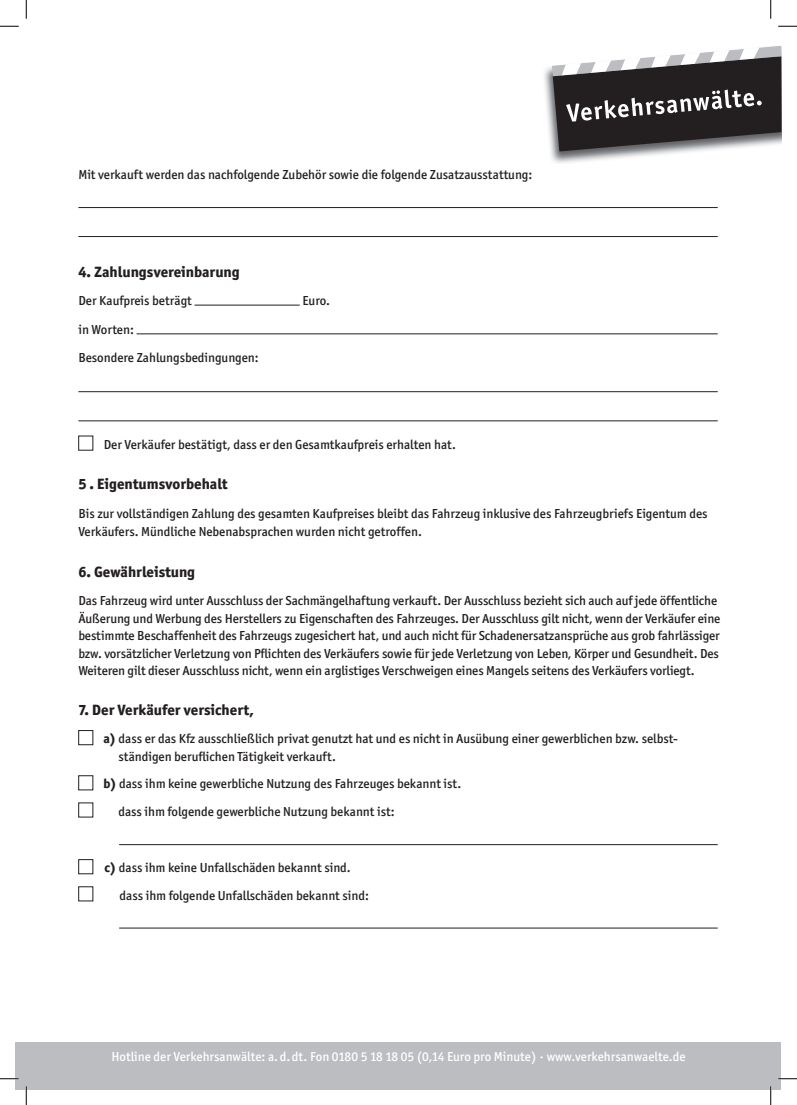
<style>
.page{position:relative;width:797px;height:1105px;background:#fff}
.page>*{position:absolute;margin:0;border:0;box-sizing:border-box;transform-origin:0 0}
.t1{font:800 15px "ITC Officina Sans";color:#231f20}
.t2{font:500 13.12px/17.5px "ITC Officina Sans";color:#231f20}
.t3{font:500 13.12px "ITC Officina Sans";color:#fff}
.s1{font-weight:800}
.s2{font-family:"ITC Officina Sans OS Extra Bd";font-weight:400}
.s3{font-size:7.5px}
</style>
<div class="page">
<img style="left:544px;top:67px;width:141px;height:96px">
<svg style="left:552px;top:46px;width:229px;height:106px"></svg>
<div style="left:16px;top:1042px;width:765px;height:47px;background:#bcbdc0"></div>
<hr style="left:194px;top:305px;width:106px;height:1px;background:#231f20">
<hr style="left:137px;top:334px;width:580px;height:1px;background:#231f20">
<hr style="left:78px;top:207px;width:639px;height:1px;background:#231f20">
<hr style="left:78px;top:236px;width:639px;height:1px;background:#231f20">
<hr style="left:78px;top:391px;width:639px;height:1px;background:#231f20">
<hr style="left:78px;top:420px;width:639px;height:1px;background:#231f20">
<div style="left:78px;top:436px;width:15px;height:14px;border:1px solid #231f20"></div>
<div style="left:78px;top:730px;width:15px;height:15px;border:1px solid #231f20"></div>
<div style="left:78px;top:775px;width:15px;height:15px;border:1px solid #231f20"></div>
<div style="left:78px;top:802px;width:15px;height:15px;border:1px solid #231f20"></div>
<div style="left:78px;top:859px;width:15px;height:15px;border:1px solid #231f20"></div>
<div style="left:78px;top:886px;width:15px;height:15px;border:1px solid #231f20"></div>
<hr style="left:119px;top:928px;width:598px;height:1px;background:#231f20">
<hr style="left:119px;top:844px;width:598px;height:1px;background:#231f20">
<svg style="left:0;top:25px;width:19px;height:2px"></svg>
<svg style="left:778px;top:25px;width:19px;height:2px"></svg>
<svg style="left:0;top:1078px;width:19px;height:1px"></svg>
<svg style="left:778px;top:1078px;width:19px;height:1px"></svg>
<svg style="left:25px;top:0;width:2px;height:19px"></svg>
<svg style="left:25px;top:1086px;width:2px;height:19px"></svg>
<svg style="left:770px;top:0;width:1px;height:19px"></svg>
<svg style="left:770px;top:1086px;width:1px;height:19px"></svg>
<p class="t2" style="left:78px;top:166px;width:455px">Mit verkauft werden das nachfolgende Zubehör sowie die folgende Zusatzausstattung:</p>
<p class="t1" style="left:78px;top:262px;width:163px">4. Zahlungsvereinbarung</p>
<p class="t2" style="left:78px;top:292px;width:115px">Der Kaufpreis beträgt</p>
<p class="t2" style="left:302px;top:292px;width:29px">Euro.</p>
<p class="t2" style="left:78px;top:316px;width:182px;line-height:27.9px">in Worten:<br>Besondere Zahlungsbedingungen:</p>
<p class="t2" style="left:104px;top:435px;width:354px">Der Verkäufer bestätigt, dass er den Gesamtkaufpreis erhalten hat.</p>
<p class="t1" style="left:78px;top:474px;width:151px">5 . Eigentumsvorbehalt</p>
<p class="t2" style="left:78px;top:505px;width:630px">Bis zur vollständigen Zahlung des gesamten Kaufpreises bleibt das Fahrzeug inklusive des Fahrzeugbriefs Eigentum des<br>Verkäufers. Mündliche Nebenabsprachen wurden nicht getroffen.</p>
<p class="t1" style="left:78px;top:562px;width:118px">6. Gewährleistung</p>
<p class="t2" style="left:78px;top:592px;width:643px">Das Fahrzeug wird unter Ausschluss der Sachmängelhaftung verkauft. Der Ausschluss bezieht sich auch auf jede öffentliche Äußerung und Werbung des Herstellers zu Eigenschaften des Fahrzeuges. Der Ausschluss gilt nicht, wenn der Verkäufer eine bestimmte Beschaffenheit des Fahrzeugs zugesichert hat, und auch nicht für Schadenersatzansprüche aus grob fahrlässiger bzw. vorsätzlicher Verletzung von Pflichten des Verkäufers sowie für jede Verletzung von Leben, Körper und Gesundheit. Des Weiteren gilt dieser Ausschluss nicht, wenn ein arglistiges Verschweigen eines Mangels seitens des Verkäufers vorliegt.</p>
<p class="t1" style="left:78px;top:700px;width:177px">7. Der Verkäufer versichert,</p>
<p class="t2" style="left:118px;top:730px;width:561px;text-indent:-15px"><span class="s1">a)</span> dass er das Kfz ausschließlich privat genutzt hat und es nicht in Ausübung einer gewerblichen bzw. selbst&shy;ständigen beruflichen Tätigkeit verkauft.</p>
<p class="t2" style="left:118px;top:770px;width:344px;line-height:27.5px;text-indent:-15px"><span class="s2">b)</span> dass ihm keine gewerbliche Nutzung des Fahrzeuges bekannt ist. dass ihm folgende gewerbliche Nutzung bekannt ist:</p>
<p class="t2" style="left:120px;top:854px;width:251px;line-height:27.5px;text-indent:-15px"><span class="s2">c)</span> dass ihm keine Unfallschäden bekannt sind. dass ihm folgende Unfallschäden bekannt sind:</p>
<p class="t3" style="left:111px;top:1049px;width:575px">Hotline der Verkehrsanwälte: a. d. dt. Fon 0180 5 18 18 05 (0,14 Euro pro Minute) <span class="s3">•</span> www.verkehrsanwaelte.de</p>
</div>
